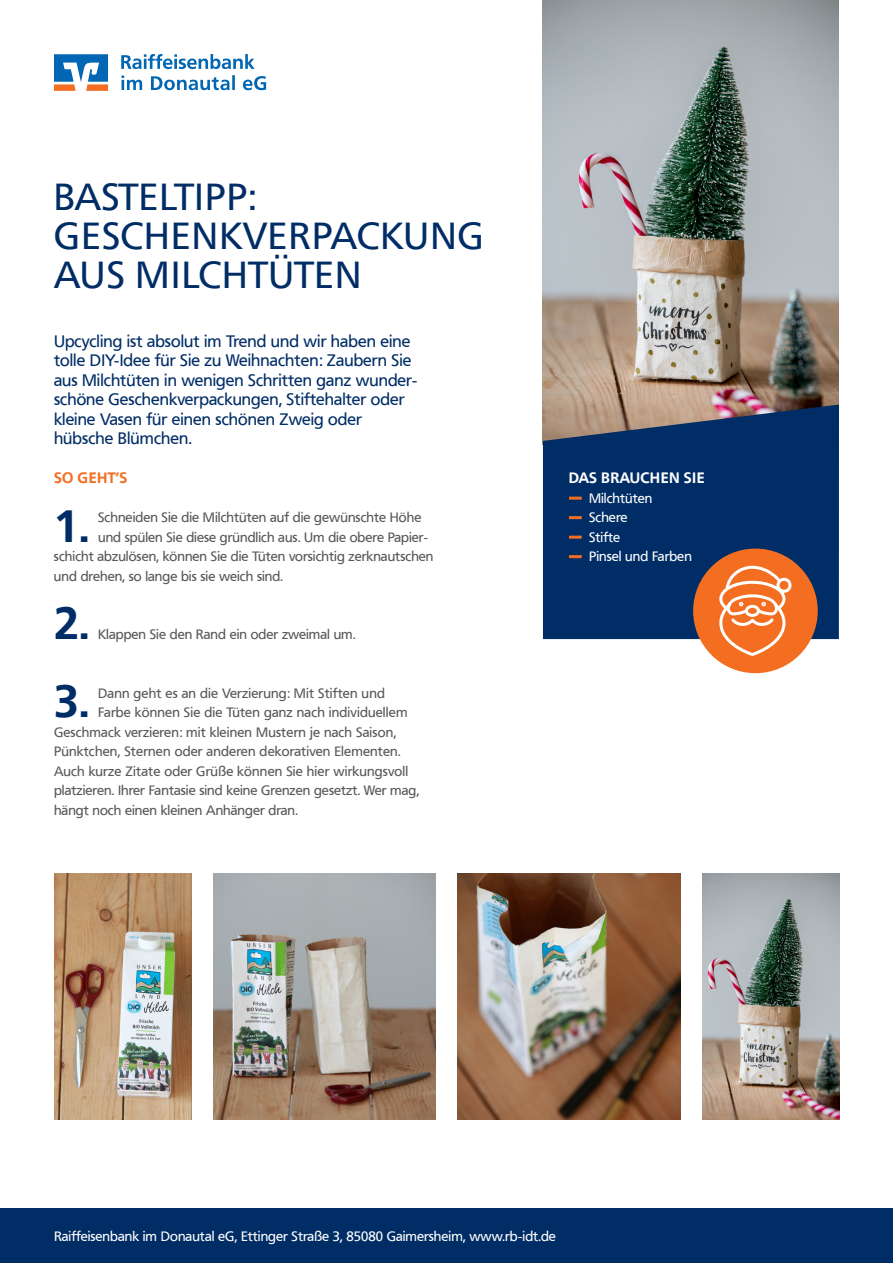
<style>
.page{position:relative;width:893px;height:1263px;background:#fff}
.page>*{position:absolute;margin:0;border:0;box-sizing:border-box;transform-origin:0 0}
.t1{font:700 45px/97.5px "Frutiger VR";color:#002d66}
.t2{font:37.5px/39px "Frutiger VR";letter-spacing:.03em;color:#002d66}
.t3{font:16.5px/19.5px "Frutiger VR";color:#002d66}
.t4{font:700 15px "Frutiger VR";letter-spacing:.02em;color:#fff}
.t5{font:700 15px "Frutiger VR";letter-spacing:.03em;color:#f36e21}
.t6{font:13.5px "Frutiger VR";color:#57585a}
.t7{font:13.5px/19.5px "Frutiger VR";color:#fff}
</style>
<div class="page">
<svg style="left:54px;top:54px;width:54px;height:37px"></svg>
<svg style="left:122px;top:75px;width:144px;height:15px"></svg>
<svg style="left:121px;top:54px;width:134px;height:15px"></svg>
<img style="left:213px;top:873px;width:223px;height:246px">
<img style="left:458px;top:873px;width:222px;height:246px">
<img style="left:543px;top:0;width:296px;height:405px">
<div style="left:0;top:1209px;width:893px;height:54px;background:#002d66"></div>
<svg style="left:543px;top:405px;width:296px;height:234px;background:#0f3568"></svg>
<img style="left:54px;top:873px;width:137px;height:246px">
<img style="left:702px;top:873px;width:137px;height:246px">
<svg style="left:569px;top:497px;width:13px;height:3px"></svg>
<svg style="left:569px;top:516px;width:13px;height:3px"></svg>
<svg style="left:569px;top:536px;width:13px;height:3px"></svg>
<svg style="left:569px;top:555px;width:13px;height:3px"></svg>
<div style="left:693px;top:549px;width:125px;height:124px;background:#f36e21;border-radius:50%"></div>
<svg style="left:719px;top:565px;width:73px;height:91px"></svg>
<h2 class="t2" style="left:54px;top:178px;width:431px">BASTELTIPP:<br>GESCHENKVERPACKUNG<br>AUS MILCHTÜTEN</h2>
<p class="t3" style="left:54px;top:331px;width:365px">Upcycling ist absolut im Trend und wir haben eine tolle DIY-Idee für Sie zu Weihnachten: Zaubern Sie aus Milchtüten in wenigen Schritten ganz wunder&shy;schöne Geschenkverpackungen, Stiftehalter oder kleine Vasen für einen schönen Zweig oder hübsche Blümchen.</p>
<p class="t5" style="left:54px;top:469px;width:75px">SO GEHT’S</p>
<p class="t6" style="left:98px;top:509px;width:325px">Schneiden Sie die Milchtüten auf die gewünschte Höhe</p>
<p class="t6" style="left:98px;top:529px;width:331px">und spülen Sie diese gründlich aus. Um die obere Papier-</p>
<p class="t6" style="left:54px;top:548px;width:381px">schicht abzulösen, können Sie die Tüten vorsichtig zerknautschen</p>
<p class="t6" style="left:54px;top:568px;width:231px">und drehen, so lange bis sie weich sind.</p>
<h1 class="t1" style="left:54px;top:477px;width:37px">1.<br>2.</h1>
<p class="t6" style="left:98px;top:626px;width:259px">Klappen Sie den Rand ein oder zweimal um.</p>
<h1 class="t1" style="left:54px;top:653px;width:37px">3.</h1>
<p class="t6" style="left:98px;top:685px;width:288px">Dann geht es an die Verzierung: Mit Stiften und</p>
<p class="t6" style="left:98px;top:704px;width:311px">Farbe können Sie die Tüten ganz nach individuellem</p>
<p class="t6" style="left:54px;top:724px;width:344px">Geschmack verzieren: mit kleinen Mustern je nach Saison,</p>
<p class="t6" style="left:54px;top:743px;width:348px">Pünktchen, Sternen oder anderen dekorativen Elementen.</p>
<p class="t6" style="left:54px;top:763px;width:356px">Auch kurze Zitate oder Grüße können Sie hier wirkungsvoll</p>
<p class="t6" style="left:54px;top:782px;width:367px">platzieren. Ihrer Fantasie sind keine Grenzen gesetzt. Wer mag,</p>
<p class="t6" style="left:54px;top:802px;width:246px">hängt noch einen kleinen Anhänger dran.</p>
<p class="t4" style="left:569px;top:469px;width:137px">DAS BRAUCHEN SIE</p>
<p class="t7" style="left:589px;top:488px;width:104px">Milchtüten<br>Schere<br>Stifte<br>Pinsel und Farben</p>
<p class="t7" style="left:54px;top:1227px;width:503px">Raiffeisenbank im Donautal eG, Ettinger Straße 3, 85080 Gaimersheim, www.rb-idt.de</p>
</div>
